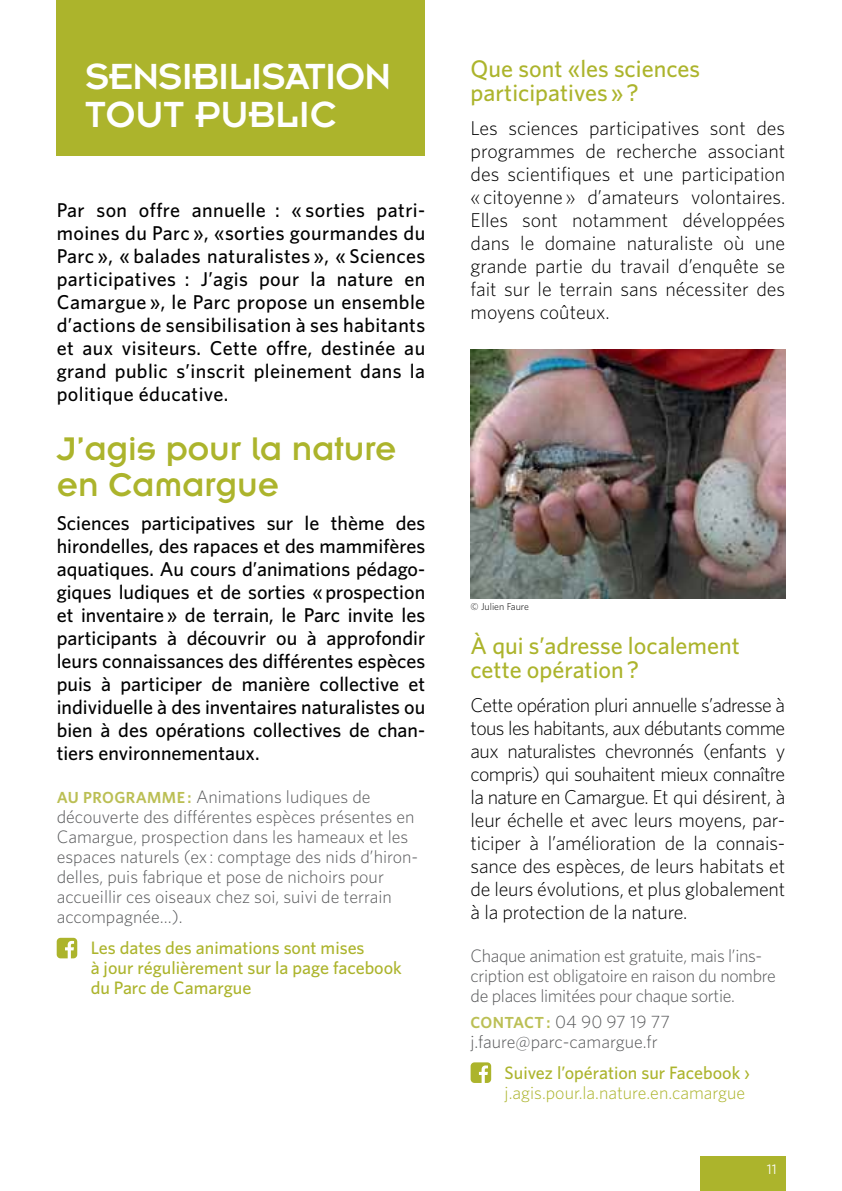
<style>
.page{position:relative;width:842px;height:1191px;background:#fff}
.page>*{position:absolute;margin:0;border:0;box-sizing:border-box;transform-origin:0 0}
.t1{font:40px/38px "Insignia";letter-spacing:-.02em;color:#fff}
.t2{font:36px/36px "Insignia A";color:#acb42c}
.t3{font:500 24px/24px "Whitney HTF";color:#acb42c}
.t4{font:500 20px/23px "Whitney HTF";color:#000;text-align:justify}
.t5{font:300 20px/23px "Whitney HTF";letter-spacing:-.01em;color:#000;text-align:justify}
.t6{font:300 18px/20px "Whitney HTF";color:#58595b}
.t7{font:500 18px/20px "Whitney HTF";color:#acb42c}
.t8{font:300 18px/20px "Whitney HTF";letter-spacing:-.02em;color:#58595b}
.t9{font:300 18px "Whitney HTF";color:#acb42c}
.t10{font:14px "Whitney HTF";color:#fff}
.t11{font:300 10px "Whitney";color:#000}
.s1{font-weight:600;font-size:16px;color:#bbbf54}
</style>
<div class="page">
<div style="left:700px;top:1157px;width:85px;height:34px;background:#acb42c"></div>
<svg style="left:57px;top:937px;width:20px;height:21px"></svg>
<div style="left:57px;top:0;width:368px;height:155px;background:#acb42c"></div>
<svg style="left:471px;top:1062px;width:20px;height:21px"></svg>
<img style="left:471px;top:349px;width:314px;height:250px">
<h1 class="t1" style="left:85px;top:57px;width:307px">SENSIBILISATION<br>TOUT PUBLIC</h1>
<p class="t3" style="left:471px;top:56px;width:231px">Que sont «les sciences participatives»?</p>
<p class="t5" style="left:471px;top:116px;width:316px">Les sciences participatives sont des programmes de recherche associant des scientifiques et une participation «citoyenne» d’amateurs volontaires.<br>Elles sont notamment développées dans le domaine naturaliste où une grande partie du travail d’enquête se fait sur le terrain sans nécessiter des moyens coûteux.</p>
<p class="t4" style="left:57px;top:198px;width:370px">Par son offre annuelle : « sorties patri&shy;moines du Parc », «sorties gourmandes du Parc », « balades naturalistes », « Sciences participatives : J’agis pour la nature en Camargue », le Parc propose un ensemble d’actions de sensibilisation à ses habitants et aux visiteurs. Cette offre, destinée au grand public s’inscrit pleinement dans la politique éducative.</p>
<h2 class="t2" style="left:57px;top:430px;width:341px">J’agis pour la nature en Camargue</h2>
<p class="t4" style="left:57px;top:511px;width:370px">Sciences participatives sur le thème des hirondelles, des rapaces et des mammifères aquatiques. Au cours d’animations pédago&shy;giques ludiques et de sorties «prospection et inventaire» de terrain, le Parc invite les participants à découvrir ou à approfondir leurs connaissances des différentes espèces puis à participer de manière collective et individuelle à des inventaires naturalistes ou bien à des opérations collectives de chan&shy;tiers environnementaux.</p>
<p class="t6" style="left:57px;top:786px;width:363px"><span class="s1">AU PROGRAMME :</span> Animations ludiques de découverte des différentes espèces présentes en Camargue, prospection dans les hameaux et les espaces naturels (ex : comptage des nids d’hiron&shy;delles, puis fabrique et pose de nichoirs pour accueillir ces oiseaux chez soi, suivi de terrain accompagnée…).</p>
<p class="t7" style="left:91px;top:937px;width:313px">Les dates des animations sont mises<br>à jour régulièrement sur la page facebook du Parc de Camargue</p>
<p class="t11" style="left:471px;top:600px;width:60px">© Julien Faure</p>
<p class="t3" style="left:471px;top:633px;width:271px">À qui s’adresse localement cette opération?</p>
<p class="t5" style="left:471px;top:693px;width:316px">Cette opération pluri annuelle s’adresse à tous les habitants, aux débutants comme aux naturalistes chevronnés (enfants y compris) qui souhaitent mieux connaître la nature en Camargue. Et qui désirent, à leur échelle et avec leurs moyens, par&shy;ticiper à l’amélioration de la connais&shy;sance des espèces, de leurs habitats et de leurs évolutions, et plus globalement à la protection de la nature.</p>
<p class="t8" style="left:471px;top:945px;width:307px">Chaque animation est gratuite, mais l’ins&shy;cription est obligatoire en raison du nombre de places limitées pour chaque sortie.</p>
<p class="t6" style="left:471px;top:1011px;width:201px"><span class="s1">CONTACT :</span> 04 90 97 19 77 j.faure@parc-camargue.fr</p>
<p class="t7" style="left:505px;top:1062px;width:247px">Suivez l’opération sur Facebook ›</p>
<p class="t9" style="left:505px;top:1082px;width:242px">j.agis.pour.la.nature.en.camargue</p>
<p class="t10" style="left:767px;top:1161px;width:11px">11</p>
</div>
